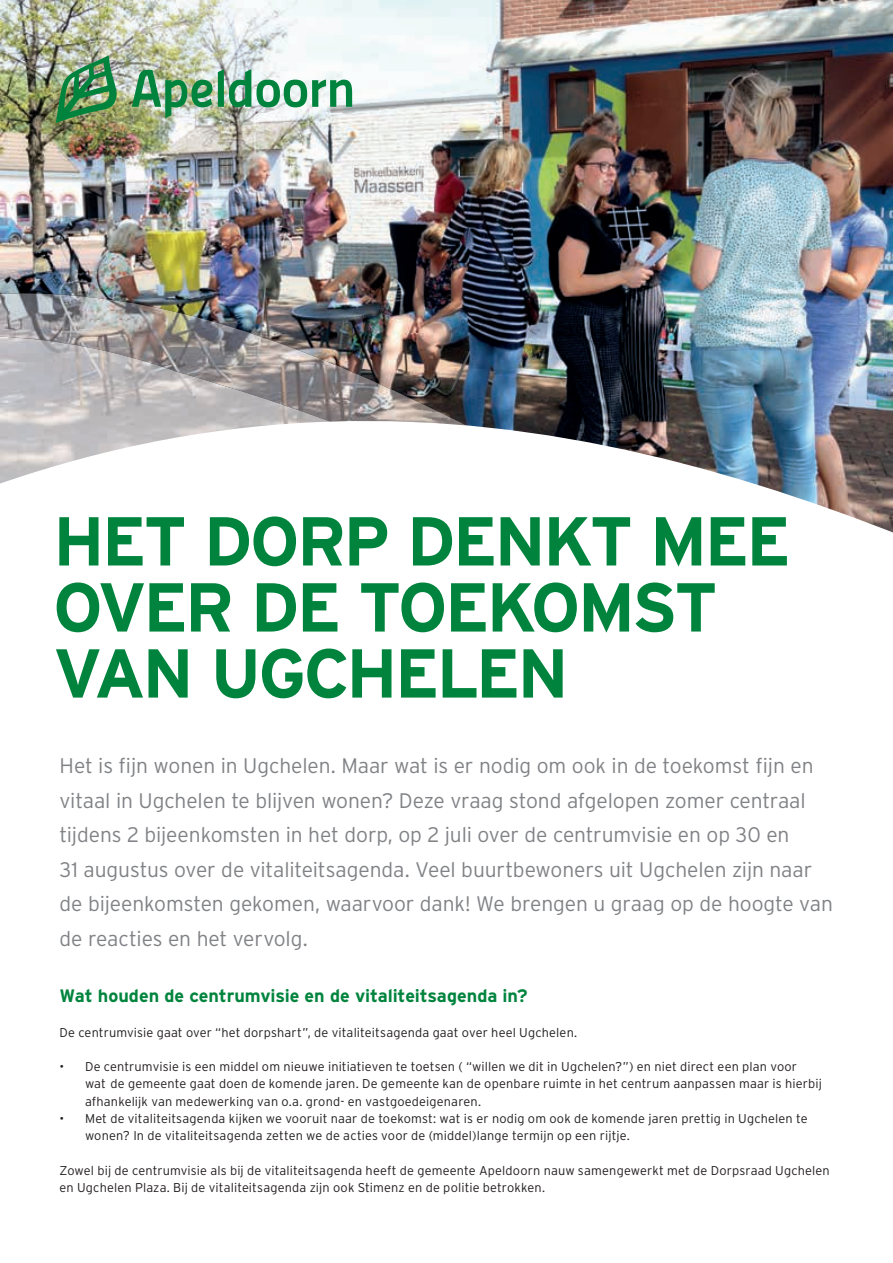
<style>
.page{position:relative;width:893px;height:1263px;background:#fff}
.page>*{position:absolute;margin:0;border:0;box-sizing:border-box;transform-origin:0 0}
.t1{font:700 69px/66px "Interstate";letter-spacing:-.045em;color:#00843d}
.t2{font:300 21px/34.5px "Interstate";letter-spacing:-.005em;color:#808285}
.t3{font:700 18px "Interstate";color:#00843d}
.t4{font:300 12.75px/17.2px "Interstate";letter-spacing:.01em;color:#231f20}
</style>
<div class="page">
<img style="left:0;top:0;width:893px;height:322px">
<img style="left:0;top:293px;width:695px;height:29px">
<img style="left:0;top:322px;width:893px;height:211px">
<img style="left:132px;top:69px;width:220px;height:49px">
<img style="left:56px;top:55px;width:61px;height:68px">
<h1 class="t1" style="left:53px;top:508px;width:739px">HET DORP DENKT MEE<br>OVER DE TOEKOMST<br>VAN UGCHELEN</h1>
<p class="t2" style="left:60px;top:748px;width:775px">Het is fijn wonen in Ugchelen. Maar wat is er nodig om ook in de toekomst fijn en vitaal in Ugchelen te blijven wonen? Deze vraag stond afgelopen zomer centraal tijdens 2 bijeenkomsten in het dorp, op 2 juli over de centrumvisie en op 30 en<br>31 augustus over de vitaliteitsagenda. Veel buurtbewoners uit Ugchelen zijn naar de bijeenkomsten gekomen, waarvoor dank! We brengen u graag op de hoogte van de reacties en het vervolg.</p>
<h3 class="t3" style="left:60px;top:985px;width:470px">Wat houden de centrumvisie en de vitaliteitsagenda in?</h3>
<p class="t4" style="left:60px;top:1023px;width:519px">De centrumvisie gaat over “het dorpshart”, de vitaliteitsagenda gaat over heel Ugchelen.</p>
<p class="t4" style="left:85px;top:1058px;width:738px;text-indent:-26px">• De centrumvisie is een middel om nieuwe initiatieven te toetsen ( “willen we dit in Ugchelen?”) en niet direct een plan voor<br>wat de gemeente gaat doen de komende jaren. De gemeente kan de openbare ruimte in het centrum aanpassen maar is hierbij afhankelijk van medewerking van o.a. grond- en vastgoedeigenaren.</p>
<p class="t4" style="left:85px;top:1109px;width:724px;text-indent:-26px">• Met de vitaliteitsagenda kijken we vooruit naar de toekomst: wat is er nodig om ook de komende jaren prettig in Ugchelen te wonen? In de vitaliteitsagenda zetten we de acties voor de (middel)lange termijn op een rijtje.</p>
<p class="t4" style="left:60px;top:1161px;width:772px">Zowel bij de centrumvisie als bij de vitaliteitsagenda heeft de gemeente Apeldoorn nauw samengewerkt met de Dorpsraad Ugchelen en Ugchelen Plaza. Bij de vitaliteitsagenda zijn ook Stimenz en de politie betrokken.</p>
</div>
